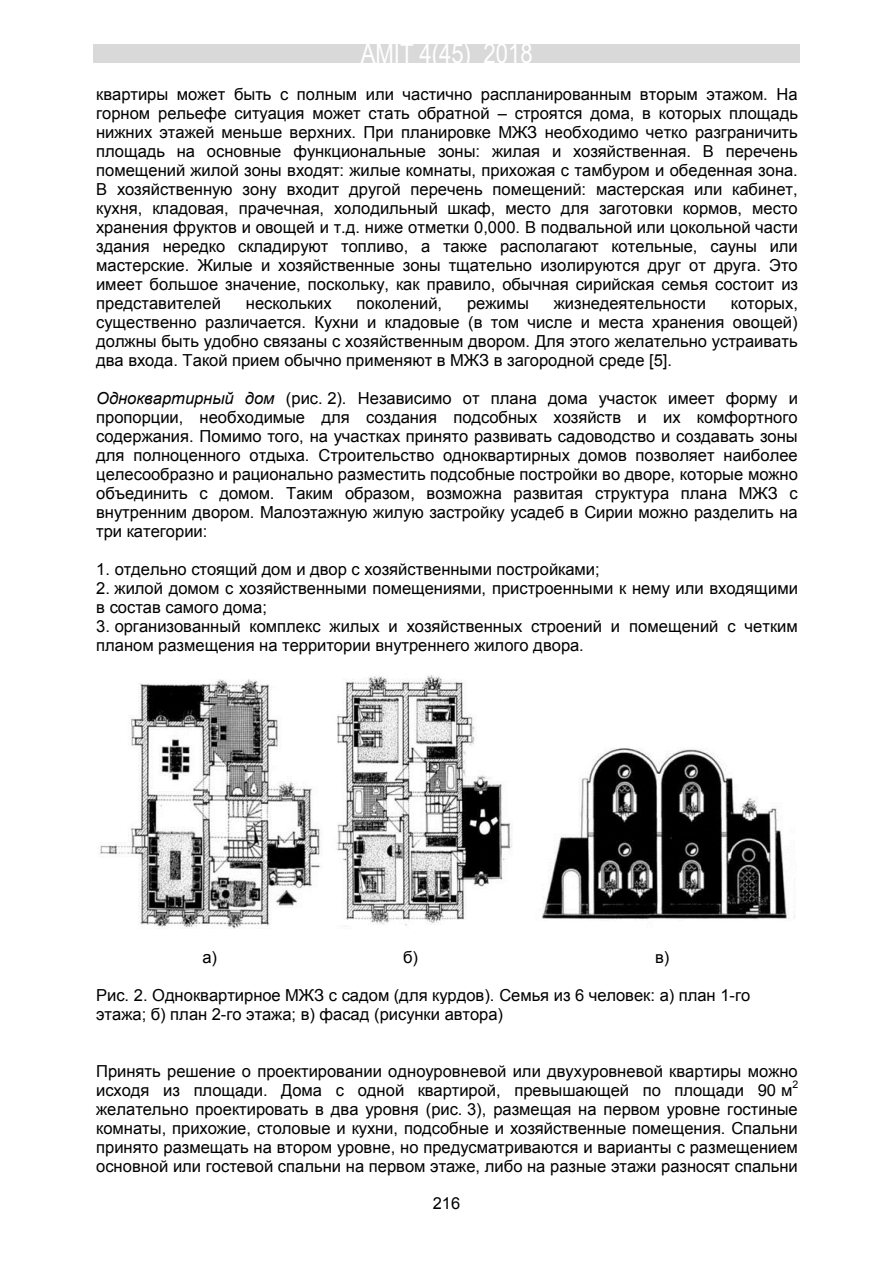
<style>
.page{position:relative;width:893px;height:1263px;background:#fff}
.page>*{position:absolute;margin:0;border:0;box-sizing:border-box;transform-origin:0 0}
.t1{font:27px "Arial Narrow";color:#fff}
.t2{font:16.5px/18.9px "Arial";color:#000;text-align:justify}
.t3{font:16.5px "Arial";color:#000}
.t4{font:10.5px "Arial";color:#000}
.s1{font-style:inherit}
.s2{font-style:italic}
</style>
<div class="page">
<div style="left:93px;top:44px;width:707px;height:19px;background:#d9d9d9"></div>
<img style="left:100px;top:679px;width:222px;height:249px">
<img style="left:336px;top:675px;width:177px;height:252px">
<img style="left:542px;top:748px;width:253px;height:172px">
<h1 class="t1" style="left:361px;top:34px;width:173px">AMIT 4(45) 2018</h1>
<p class="t2" style="left:96px;top:85px;width:703px">квартиры может быть с полным или частично распланированным вторым этажом. На горном рельефе ситуация может стать обратной – строятся дома, в которых площадь нижних этажей меньше верхних. При планировке МЖЗ необходимо четко разграничить площадь на основные функциональные зоны: жилая и хозяйственная. В перечень помещений жилой зоны входят: жилые комнаты, прихожая с тамбуром и обеденная зона.<br>В хозяйственную зону входит другой перечень помещений: мастерская или кабинет, кухня, кладовая, прачечная, холодильный шкаф, место для заготовки кормов, место хранения фруктов и овощей и т.д<span class="s1">.</span> ниже отметки 0,000. В подвальной или цокольной части здания нередко складируют топливо, а также располагают котельные, сауны или мастерские. Жилые и хозяйственные зоны тщательно изолируются друг от друга. Это имеет большое значение, поскольку, как правило, обычная сирийская семья состоит из представителей</p>
<p class="t2" style="left:246px;top:294px;width:87px">нескольких</p>
<p class="t2" style="left:357px;top:294px;width:87px">поколений,</p>
<p class="t2" style="left:467px;top:294px;width:63px">режимы</p>
<p class="t2" style="left:554px;top:294px;width:154px">жизнедеятельности</p>
<p class="t2" style="left:96px;top:294px;width:703px;text-indent:635px">которых<span class="s1">, </span>существенно различается. Кухни и кладовые (в том числе и места хранения овощей) должны быть удобно связаны с хозяйственным двором. Для этого желательно устраивать два входа. Такой прием обычно применяют в МЖЗ в загородной среде [5].</p>
<p class="t2" style="left:96px;top:389px;width:703px"><span class="s2">Одноквартирный дом</span> (рис. <span class="s1">2).</span> Независимо от плана дома участок имеет форму и пропорции, необходимые для создания подсобных хозяйств и их комфортного содержания. Помимо того, на участках принято развивать садоводство и создавать зоны для полноценного отдыха. Строительство одноквартирных домов позволяет наиболее целесообразно и рационально разместить подсобные постройки во дворе, которые можно объединить с домом. Таким образом<span class="s1">,</span> возможна развитая структура плана МЖЗ с внутренним двором. Малоэтажную жилую застройку усадеб в Сирии можно разделить на три категории:</p>
<p class="t2" style="left:96px;top:560px;width:505px"><span class="s1">1.</span> отдельно стоящий дом и двор с хозяйственными постройками;</p>
<p class="t2" style="left:96px;top:579px;width:703px"><span class="s1">2.</span> жилой домом с хозяйственными помещениями, пристроенными к нему или входящими в состав самого дома;</p>
<p class="t2" style="left:96px;top:617px;width:703px"><span class="s1">3.</span> организованный комплекс жилых и хозяйственных строений и помещений с четким планом размещения на территории внутреннего жилого двора.</p>
<p class="t2" style="left:202px;top:948px;width:16px">а)</p>
<p class="t2" style="left:403px;top:948px;width:16px">б)</p>
<p class="t2" style="left:655px;top:948px;width:16px">в)</p>
<p class="t2" style="left:96px;top:985px;width:656px">Рис. 2. Одноквартирное МЖЗ с садом (для курдов). Семья из 6 человек: а) план 1<span class="s1">-</span>го этажа; б) план 2<span class="s1">-</span>го этажа; в) фасад (рисунки автора)</p>
<p class="t2" style="left:96px;top:1062px;width:703px">Принять решение о проектировании одноуровневой или двухуровневой квартиры можно исходя из площади. Дома с одной квартирой, превышающей по площади 90 м</p>
<p class="t4" style="left:792px;top:1077px;width:7px">2</p>
<p class="t2" style="left:96px;top:1099px;width:703px">желательно проектировать в два уровня (рис. <span class="s1">3)</span>, размещая на первом уровне гостиные комнаты, прихожие, столовые и кухни, подсобные и хозяйственные помещения. Спальни принято размещать на втором уровне, но предусматриваются и варианты с размещением основной или гостевой спальни на первом этаже, либо на разные этажи разносят спальни</p>
<p class="t3" style="left:433px;top:1192px;width:29px">216</p>
</div>
